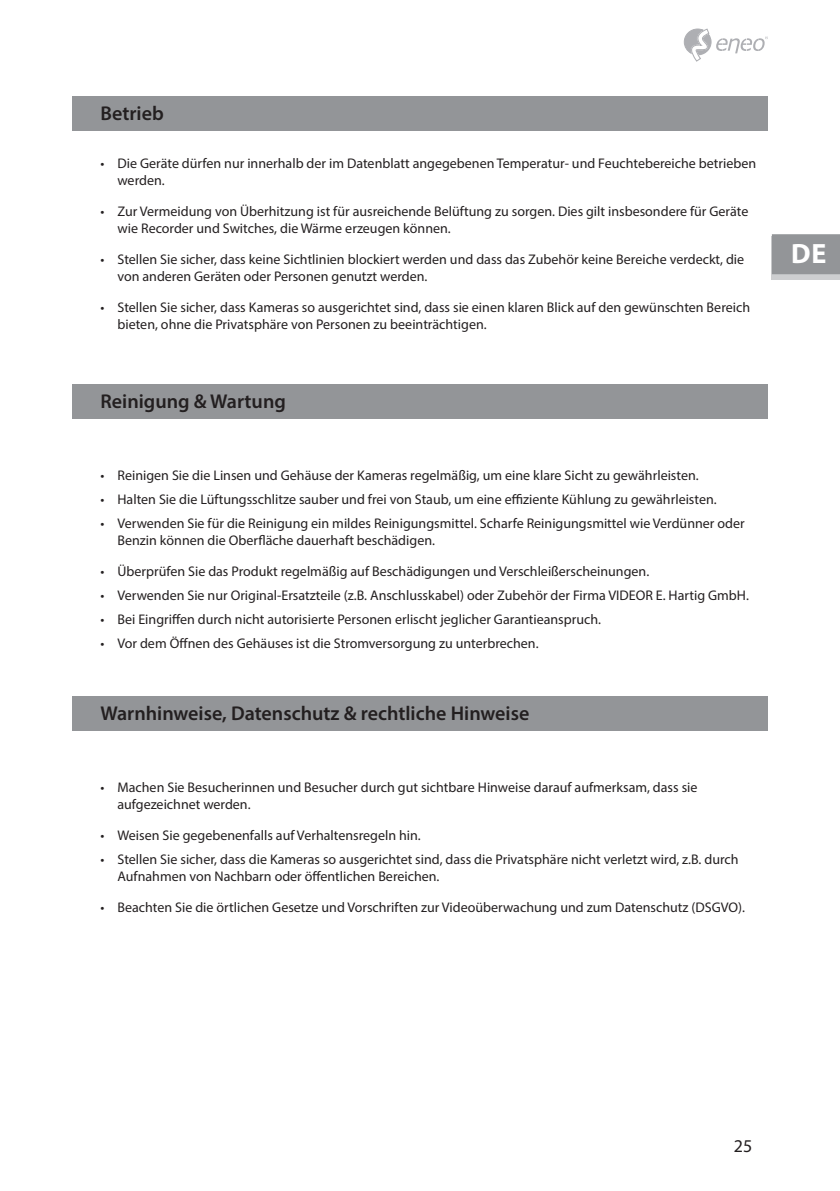
<style>
.page{position:relative;width:840px;height:1191px;background:#fff}
.page>*{position:absolute;margin:0;border:0;box-sizing:border-box;transform-origin:0 0}
.t1{font:700 28px "Myriad Pro";color:#fff}
.Überschrift_2_Ohne_Inhalt{font:600 20px "Myriad Pro";color:#231f20}
.t2{font:18px "Myriad Pro";color:#231f20}
.Punkte_SiHi{font:14px/16.8px "Myriad Pro";color:#231f20}
</style>
<div class="page">
<div style="left:771px;top:236px;width:68px;height:43px;background:linear-gradient(to right,#c6c7c9,#c5c7c9)"></div>
<div style="left:771px;top:234px;width:68px;height:40px;background:#939598"></div>
<svg style="left:683px;top:28px;width:84px;height:34px"></svg>
<div style="left:72px;top:96px;width:695px;height:35px;background:#939598"></div>
<div style="left:72px;top:384px;width:695px;height:35px;background:#939598"></div>
<div style="left:72px;top:696px;width:695px;height:35px;background:#939598"></div>
<h2 class="Überschrift_2_Ohne_Inhalt" style="left:100px;top:101px;width:65px">Betrieb</h2>
<h1 class="Punkte_SiHi" style="left:117px;top:155px;width:639px;text-indent:-17px">• Die Geräte dürfen nur innerhalb der im Datenblatt angegebenen Temperatur- und Feuchtebereiche betrieben werden.</h1>
<h1 class="Punkte_SiHi" style="left:117px;top:203px;width:632px;text-indent:-17px">• Zur Vermeidung von Überhitzung ist für ausreichende Belüftung zu sorgen. Dies gilt insbesondere für Geräte wie Recorder und Switches, die Wärme erzeugen können.</h1>
<h1 class="Punkte_SiHi" style="left:117px;top:251px;width:628px;text-indent:-17px">• Stellen Sie sicher, dass keine Sichtlinien blockiert werden und dass das Zubehör keine Bereiche verdeckt, die von anderen Geräten oder Personen genutzt werden.</h1>
<h1 class="Punkte_SiHi" style="left:117px;top:299px;width:633px;text-indent:-17px">• Stellen Sie sicher, dass Kameras so ausgerichtet sind, dass sie einen klaren Blick auf den gewünschten Bereich bieten, ohne die Privatsphäre von Personen zu beeinträchtigen.</h1>
<h2 class="Überschrift_2_Ohne_Inhalt" style="left:100px;top:389px;width:187px">Reinigung &amp; Wartung</h2>
<h1 class="Punkte_SiHi" style="left:100px;top:467px;width:598px">• Reinigen Sie die Linsen und Gehäuse der Kameras regelmäßig, um eine klare Sicht zu gewährleisten.</h1>
<h1 class="Punkte_SiHi" style="left:100px;top:491px;width:616px">• Halten Sie die Lüftungsschlitze sauber und frei von Staub, um eine effiziente Kühlung zu gewährleisten.</h1>
<h1 class="Punkte_SiHi" style="left:117px;top:515px;width:628px;text-indent:-17px">• Verwenden Sie für die Reinigung ein mildes Reinigungsmittel. Scharfe Reinigungsmittel wie Verdünner oder<br>Benzin können die Oberfläche dauerhaft beschädigen.</h1>
<h1 class="Punkte_SiHi" style="left:100px;top:563px;width:549px">• Überprüfen Sie das Produkt regelmäßig auf Beschädigungen und Verschleißerscheinungen.</h1>
<h1 class="Punkte_SiHi" style="left:100px;top:587px;width:648px">• Verwenden Sie nur Original-Ersatzteile (z.B. Anschlusskabel) oder Zubehör der Firma VIDEOR E. Hartig GmbH.</h1>
<h1 class="Punkte_SiHi" style="left:100px;top:611px;width:500px">• Bei Eingriffen durch nicht autorisierte Personen erlischt jeglicher Garantieanspruch.</h1>
<h1 class="Punkte_SiHi" style="left:100px;top:635px;width:438px">• Vor dem Öffnen des Gehäuses ist die Stromversorgung zu unterbrechen.</h1>
<h2 class="Überschrift_2_Ohne_Inhalt" style="left:100px;top:701px;width:430px">Warnhinweise, Datenschutz &amp; rechtliche Hinweise</h2>
<h1 class="Punkte_SiHi" style="left:117px;top:779px;width:581px;text-indent:-17px">• Machen Sie Besucherinnen und Besucher durch gut sichtbare Hinweise darauf aufmerksam, dass sie aufgezeichnet werden.</h1>
<h1 class="Punkte_SiHi" style="left:100px;top:827px;width:320px">• Weisen Sie gegebenenfalls auf Verhaltensregeln hin.</h1>
<h1 class="Punkte_SiHi" style="left:117px;top:851px;width:622px;text-indent:-17px">• Stellen Sie sicher, dass die Kameras so ausgerichtet sind, dass die Privatsphäre nicht verletzt wird, z.B. durch<br>Aufnahmen von Nachbarn oder öffentlichen Bereichen.</h1>
<h1 class="Punkte_SiHi" style="left:100px;top:899px;width:644px">• Beachten Sie die örtlichen Gesetze und Vorschriften zur Videoüberwachung und zum Datenschutz (DSGVO).</h1>
<h1 class="t1" style="left:790px;top:235px;width:36px">DE</h1>
<p class="t2" style="left:733px;top:1135px;width:20px">25</p>
</div>
